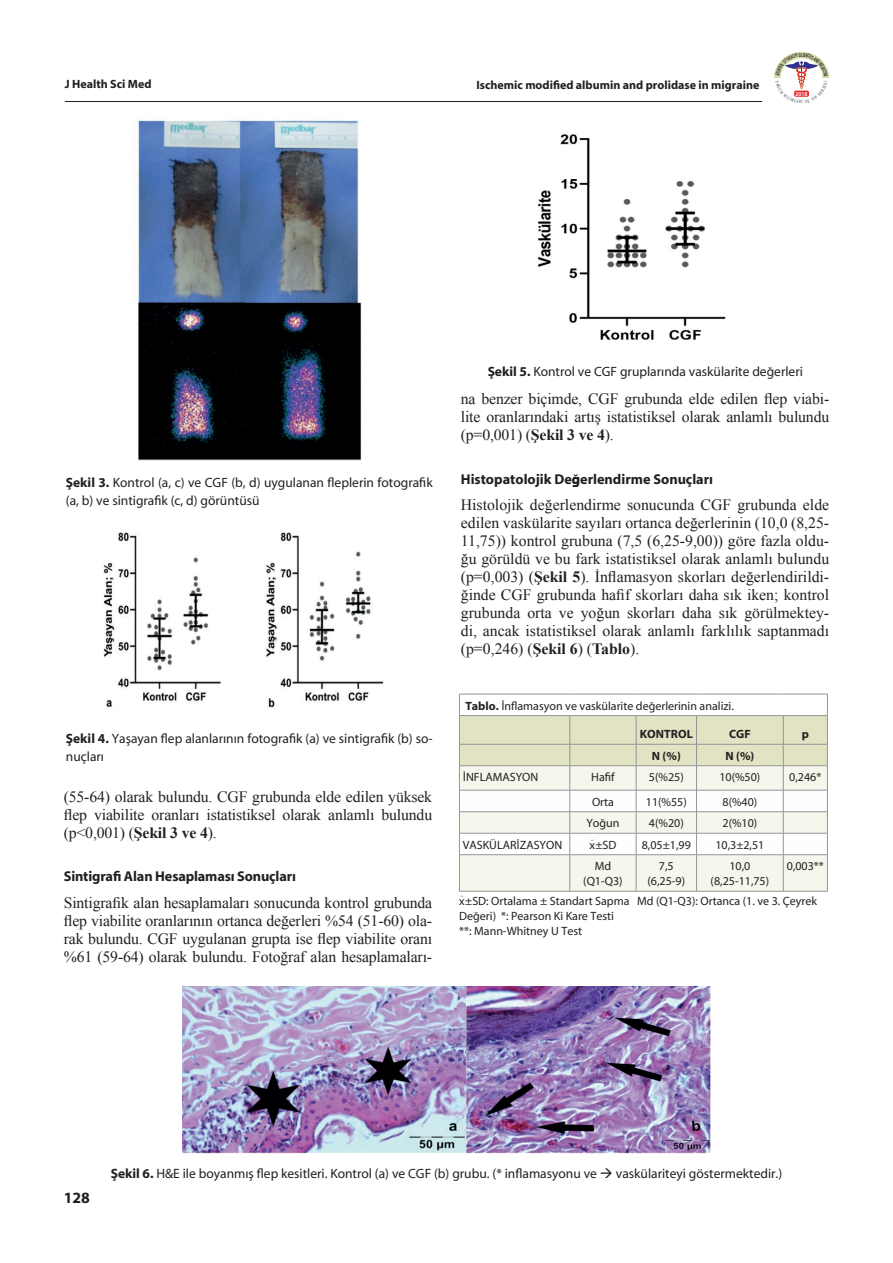
<style>
.page{position:relative;width:893px;height:1263px;background:#fff}
.page>*{position:absolute;margin:0;border:0;box-sizing:border-box;transform-origin:0 0}
.t1{font:15.75px/18px "Times New Roman";letter-spacing:-.01em;color:#231f20;text-align:justify}
.t2{font:700 15.75px "Branding Sans";color:#231f20}
.t3{font:700 14.25px "Branding Sans";color:#231f20}
.t4{font:13.5px/18px "Branding Sans";color:#231f20}
.t5{font:12px/15px "Branding Sans";color:#231f20;text-align:center}
.t6{font:700 12px "Branding Sans";color:#231f20}
.t7{font:7.05px "Branding Sans";color:#231f20}
.t8{font:5.55px "Avant Garde Cond Demi Tr";color:#fff}
.s1{font-weight:700}
</style>
<div class="page">
<hr style="left:65px;top:101px;width:697px;height:1px;background:#231f20">
<img style="left:134px;top:120px;width:228px;height:341px">
<img style="left:103px;top:532px;width:281px;height:176px">
<img style="left:538px;top:134px;width:188px;height:206px">
<img style="left:182px;top:986px;width:528px;height:168px">
<div style="left:460px;top:855px;width:367px;height:36px;background:#f5f6ec"></div>
<hr style="left:570px;top:855px;width:1px;height:36px;background:#939598">
<hr style="left:636px;top:855px;width:1px;height:36px;background:#939598">
<hr style="left:696px;top:855px;width:1px;height:36px;background:#939598">
<hr style="left:783px;top:855px;width:1px;height:36px;background:#939598">
<hr style="left:459px;top:855px;width:1px;height:36px;background:#939598">
<hr style="left:827px;top:855px;width:1px;height:36px;background:#939598">
<hr style="left:459px;top:891px;width:111px;height:1px;background:#939598">
<hr style="left:570px;top:891px;width:66px;height:1px;background:#939598">
<hr style="left:636px;top:891px;width:60px;height:1px;background:#939598">
<hr style="left:696px;top:891px;width:87px;height:1px;background:#939598">
<hr style="left:783px;top:891px;width:45px;height:1px;background:#939598">
<svg style="left:459px;top:694px;width:369px;height:161px"></svg>
<hr style="left:459px;top:765px;width:111px;height:1px;background:#939598">
<hr style="left:570px;top:765px;width:66px;height:1px;background:#939598">
<hr style="left:636px;top:765px;width:60px;height:1px;background:#939598">
<hr style="left:696px;top:765px;width:87px;height:1px;background:#939598">
<hr style="left:783px;top:765px;width:45px;height:1px;background:#939598">
<svg style="left:774px;top:52px;width:55px;height:45px"></svg>
<p class="t6" style="left:65px;top:78px;width:88px">J Health Sci Med</p>
<p class="t6" style="left:476px;top:79px;width:284px">Ischemic modified albumin and prolidase in migraine</p>
<p class="t8" style="left:795px;top:90px;width:14px">2018</p>
<p class="t4" style="left:66px;top:474px;width:368px"><span class="s1">Şekil 3.</span> Kontrol (a, c) ve CGF (b, d) uygulanan fleplerin fotografik (a, b) ve sintigrafik (c, d) görüntüsü</p>
<p class="t4" style="left:66px;top:730px;width:368px"><span class="s1">Şekil 4.</span> Yaşayan flep alanlarının fotografik (a) ve sintigrafik (b) so&shy;nuçları</p>
<p class="t1" style="left:64px;top:787px;width:370px">(55-64) olarak bulundu. CGF grubunda elde edilen yüksek flep viabilite oranları istatistiksel olarak anlamlı bulundu (p&lt;0,001) (<span class="s1">Şekil 3 ve 4</span>).</p>
<p class="t3" style="left:64px;top:869px;width:234px">Sintigrafi Alan Hesaplaması Sonuçları</p>
<p class="t1" style="left:64px;top:893px;width:370px">Sintigrafik alan hesaplamaları sonucunda kontrol grubunda flep viabilite oranlarının ortanca değerleri %54 (51-60) ola&shy;rak bulundu. CGF uygulanan grupta ise flep viabilite oranı %61 (59-64) olarak bulundu. Fotoğraf alan hesaplamaları-</p>
<p class="t4" style="left:488px;top:363px;width:317px"><span class="s1">Şekil 5.</span> Kontrol ve CGF gruplarında vaskülarite değerleri</p>
<p class="t1" style="left:461px;top:390px;width:370px">na benzer biçimde, CGF grubunda elde edilen flep viabi&shy;lite oranlarındaki artış istatistiksel olarak anlamlı bulundu (p=0,001) (<span class="s1">Şekil 3 ve 4</span>).</p>
<p class="t3" style="left:461px;top:471px;width:254px">Histopatolojik Değerlendirme Sonuçları</p>
<p class="t1" style="left:461px;top:496px;width:370px">Histolojik değerlendirme sonucunda CGF grubunda elde edilen vaskülarite sayıları ortanca değerlerinin (10,0 (8,25- 11,75)) kontrol grubuna (7,5 (6,25-9,00)) göre fazla oldu&shy;ğu görüldü ve bu fark istatistiksel olarak anlamlı bulundu (p=0,003) (<span class="s1">Şekil 5</span>). İnflamasyon skorları değerlendirildi&shy;ğinde CGF grubunda hafif skorları daha sık iken; kontrol grubunda orta ve yoğun skorları daha sık görülmektey&shy;di, ancak istatistiksel olarak anlamlı farklılık saptanmadı (p=0,246) (<span class="s1">Şekil 6</span>) (<span class="s1">Tablo</span>).</p>
<p class="t5" style="left:465px;top:699px;width:270px"><span class="s1">Tablo.</span> İnflamasyon ve vaskülarite değerlerinin analizi.</p>
<p class="t6" style="left:640px;top:728px;width:55px">KONTROL</p>
<p class="t6" style="left:729px;top:728px;width:23px">CGF</p>
<p class="t6" style="left:802px;top:728px;width:9px">p</p>
<p class="t6" style="left:652px;top:749px;width:31px">N (%)</p>
<p class="t6" style="left:725px;top:749px;width:31px">N (%)</p>
<p class="t5" style="left:463px;top:770px;width:77px">İNFLAMASYON</p>
<p class="t5" style="left:591px;top:770px;width:25px">Hafif</p>
<p class="t5" style="left:649px;top:770px;width:36px">5(%25)</p>
<p class="t5" style="left:719px;top:770px;width:42px">10(%50)</p>
<p class="t5" style="left:789px;top:770px;width:34px">0,246*</p>
<p class="t5" style="left:592px;top:795px;width:23px">Orta</p>
<p class="t5" style="left:646px;top:795px;width:42px">11(%55)</p>
<p class="t5" style="left:722px;top:795px;width:36px">8(%40)</p>
<p class="t5" style="left:586px;top:816px;width:35px">Yoğun</p>
<p class="t5" style="left:649px;top:816px;width:36px">4(%20)</p>
<p class="t5" style="left:722px;top:816px;width:36px">2(%10)</p>
<p class="t5" style="left:463px;top:838px;width:101px">VASKÜLARİZASYON</p>
<p class="t5" style="left:589px;top:838px;width:29px">x±SD</p>
<p class="t7" style="left:591px;top:836px;width:4px">-</p>
<p class="t5" style="left:642px;top:838px;width:51px">8,05±1,99</p>
<p class="t5" style="left:715px;top:838px;width:51px">10,3±2,51</p>
<p class="t5" style="left:583px;top:859px;width:41px">Md (Q1-Q3)</p>
<p class="t5" style="left:647px;top:859px;width:39px">7,5 (6,25-9)</p>
<p class="t5" style="left:711px;top:859px;width:60px">10,0 (8,25-11,75)</p>
<p class="t5" style="left:787px;top:859px;width:39px">0,003**</p>
<p class="t5" style="left:459px;top:894px;width:359px">x±SD: Ortalama ± Standart Sapma Md (Q1-Q3): Ortanca (1. ve 3. Çeyrek</p>
<p class="t7" style="left:461px;top:892px;width:4px">-</p>
<p class="t5" style="left:459px;top:909px;width:156px;text-align:left">Değeri) *: Pearson Ki Kare Testi **: Mann-Whitney U Test</p>
<p class="t2" style="left:64px;top:1189px;width:28px">128</p>
<p class="t4" style="left:111px;top:1165px;width:673px"><span class="s1">Şekil 6.</span> H&amp;E ile boyanmış flep kesitleri. Kontrol (a) ve CGF (b) grubu. (* inflamasyonu ve → vaskülariteyi göstermektedir.)</p>
</div>
